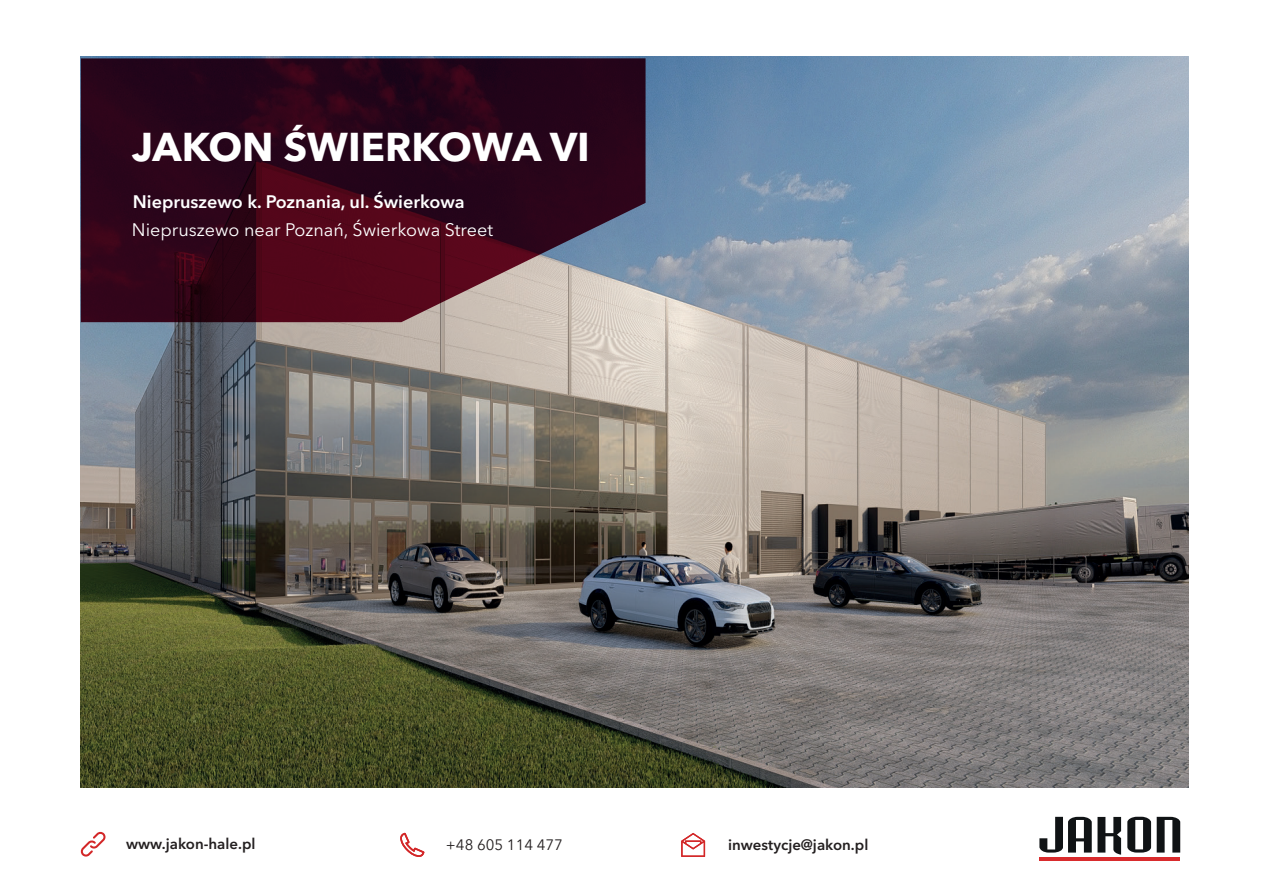
<style>
.page{position:relative;width:1263px;height:893px;background:#fff}
.page>*{position:absolute;margin:0;border:0;box-sizing:border-box;transform-origin:0 0}
.t1{font:700 39.9px "Avenir Next LT Pro";color:#fff}
.t2{font:18px "Avenir Next LT Pro";color:#fff}
.t3{font:600 18px "Avenir Next LT Pro";color:#fff}
.t4{font:600 15px "Avenir Next LT Pro";color:#231f20}
.t5{font:15px "Avenir Next LT Pro";color:#231f20}
</style>
<div class="page">
<img style="left:81px;top:56px;width:1108px;height:731px">
<svg style="left:1039px;top:817px;width:141px;height:38px"></svg>
<hr style="left:1039px;top:857px;width:141px;height:3px;background:#d92b2d">
<svg style="left:80px;top:831px;width:26px;height:26px"></svg>
<svg style="left:400px;top:833px;width:24px;height:24px"></svg>
<svg style="left:681px;top:833px;width:24px;height:24px"></svg>
<svg style="left:81px;top:58px;width:564px;height:264px;background:#3e1628"></svg>
<h1 class="t1" style="left:132px;top:123px;width:459px">JAKON ŚWIERKOWA VI</h1>
<p class="t3" style="left:133px;top:191px;width:333px">Niepruszewo k. Poznania, ul. Świerkowa</p>
<p class="t2" style="left:132px;top:219px;width:363px">Niepruszewo near Poznań, Świerkowa Street</p>
<p class="t4" style="left:126px;top:834px;width:131px">www.jakon-hale.pl</p>
<p class="t5" style="left:446px;top:835px;width:118px">+48 605 114 477</p>
<p class="t4" style="left:728px;top:835px;width:142px">inwestycje@jakon.pl</p>
</div>
